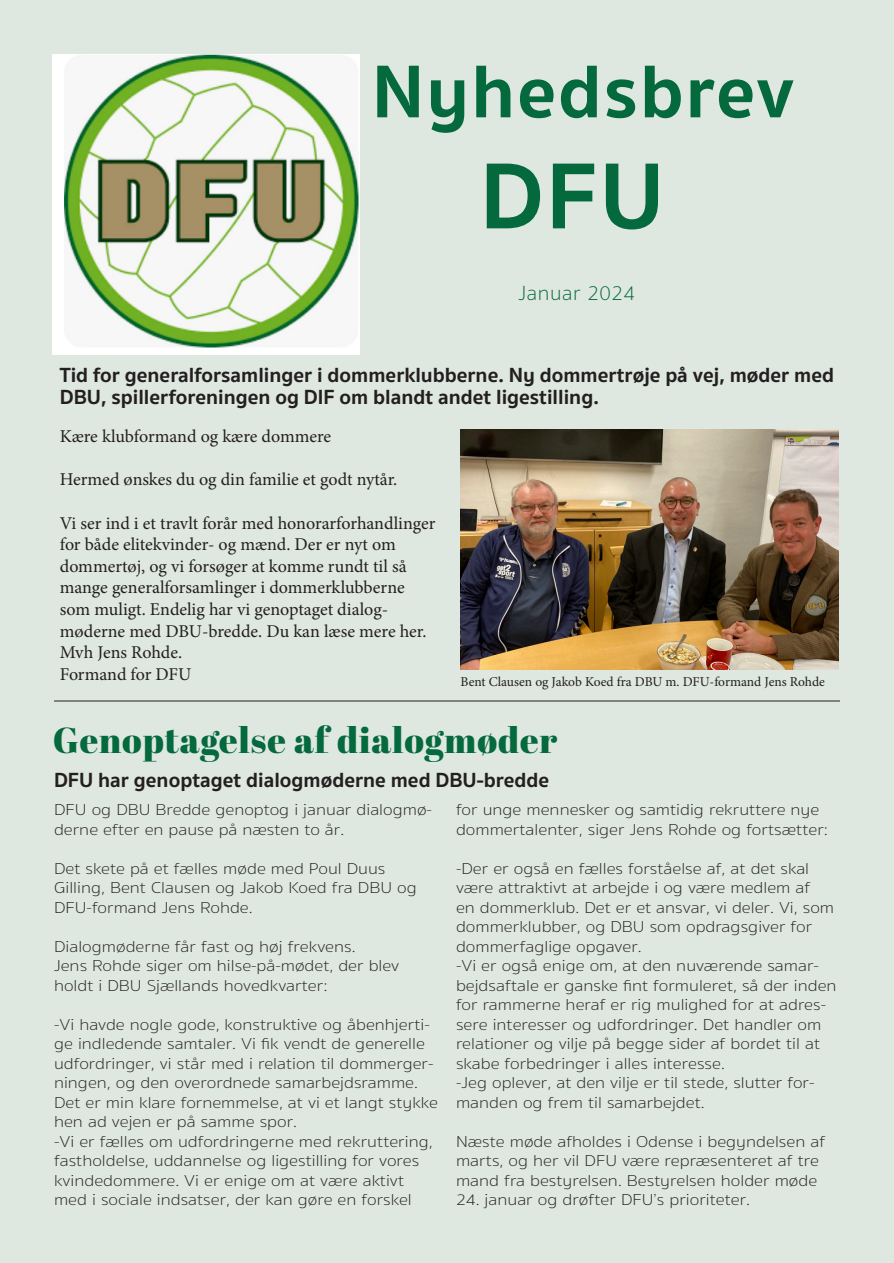
<style>
.page{position:relative;width:894px;height:1263px;background:#fff}
.page>*{position:absolute;margin:0;border:0;box-sizing:border-box;transform-origin:0 0}
.Paragraph_Style_14{font:700 96px "Sukhumvit Set";color:#04693d}
.Paragraph_Style_14-2{font:700 76.5px "Sukhumvit Set";letter-spacing:.025em;color:#04693d}
.Paragraph_Style_13{font:36px "Abril Fatface";letter-spacing:.025em;color:#04693d}
.Paragraph_Style_4{font:700 21px/22.5px "Sukhumvit Set";color:#231f20}
.Paragraph_Style_14-3{font:100 21px "Sukhumvit Set";letter-spacing:.025em;color:#04693d}
.t1{font:18px/21.6px "Minion Pro";letter-spacing:-.005em;color:#231f20}
.Paragraph_Style_1{font:100 16.2px/19.5px "Sukhumvit Set";color:#231f20;scale:1.11 1}
.t2{font:13.5px "Minion Pro";letter-spacing:-.005em;color:#231f20}
</style>
<div class="page">
<div style="left:0;top:0;width:893px;height:1263px;background:#dee7e0"></div>
<hr style="left:54px;top:700px;width:785px;height:1px;background:#231f20">
<img style="left:460px;top:429px;width:378px;height:241px">
<img style="left:53px;top:54px;width:306px;height:301px">
<p class="Paragraph_Style_14-2" style="left:372px;top:33px;width:423px">Nyhedsbrev</p>
<p class="Paragraph_Style_14" style="left:480px;top:122px;width:186px">DFU</p>
<p class="Paragraph_Style_14-3" style="left:518px;top:279px;width:118px">Januar 2024</p>
<p class="Paragraph_Style_4" style="left:60px;top:364px;width:775px">Tid for generalforsamlinger i dommerklubberne. Ny dommertrøje på vej, møder med<br>DBU, spillerforeningen og DIF om blandt andet ligestilling.</p>
<p class="t1" style="left:60px;top:426px;width:273px">Kære klubformand og kære dommere</p>
<p class="t1" style="left:60px;top:469px;width:339px">Hermed ønskes du og din familie et godt nytår.</p>
<p class="t1" style="left:60px;top:512px;width:377px">Vi ser ind i et travlt forår med honorarforhandlinger for både elitekvinder- og mænd. Der er nyt om dommertøj, og vi forsøger at komme rundt til så mange generalforsamlinger i dommerklubberne som muligt. Endelig har vi genoptaget dialog&shy;møderne med DBU-bredde. Du kan læse mere her.</p>
<p class="t1" style="left:60px;top:642px;width:124px">Mvh Jens Rohde.</p>
<p class="t1" style="left:60px;top:663px;width:133px">Formand for DFU</p>
<p class="t2" style="left:460px;top:672px;width:366px">Bent Clausen og Jakob Koed fra DBU m. DFU-formand Jens Rohde</p>
<p class="Paragraph_Style_13" style="left:53px;top:714px;width:506px">Genoptagelse af dialogmøder</p>
<p class="Paragraph_Style_4" style="left:54px;top:769px;width:496px">DFU har genoptaget dialogmøderne med DBU-bredde</p>
<p class="Paragraph_Style_1" style="left:54px;top:800px;width:342px">DFU og DBU Bredde genoptog i januar dialogmø&shy;derne efter en pause på næsten to år.</p>
<p class="Paragraph_Style_1" style="left:54px;top:859px;width:328px">Det skete på et fælles møde med Poul Duus<br>Gilling, Bent Clausen og Jakob Koed fra DBU og<br>DFU-formand Jens Rohde.</p>
<p class="Paragraph_Style_1" style="left:54px;top:937px;width:273px">Dialogmøderne får fast og høj frekvens.</p>
<p class="Paragraph_Style_1" style="left:54px;top:956px;width:312px">Jens Rohde siger om hilse-på-mødet, der blev holdt i DBU Sjællands hovedkvarter:</p>
<p class="Paragraph_Style_1" style="left:54px;top:1015px;width:343px">-Vi havde nogle gode, konstruktive og åbenhjerti&shy;ge indledende samtaler. Vi fik vendt de generelle udfordringer, vi står med i relation til dommerger&shy;ningen, og den overordnede samarbejdsramme.</p>
<p class="Paragraph_Style_1" style="left:54px;top:1093px;width:347px">Det er min klare fornemmelse, at vi et langt stykke hen ad vejen er på samme spor.</p>
<p class="Paragraph_Style_1" style="left:54px;top:1132px;width:342px">-Vi er fælles om udfordringerne med rekruttering, fastholdelse, uddannelse og ligestilling for vores kvindedommere. Vi er enige om at være aktivt med i sociale indsatser, der kan gøre en forskel</p>
<p class="Paragraph_Style_1" style="left:456px;top:800px;width:336px">for unge mennesker og samtidig rekruttere nye dommertalenter, siger Jens Rohde og fortsætter:</p>
<p class="Paragraph_Style_1" style="left:456px;top:859px;width:342px">-Der er også en fælles forståelse af, at det skal være attraktivt at arbejde i og være medlem af<br>en dommerklub. Det er et ansvar, vi deler. Vi, som dommerklubber, og DBU som opdragsgiver for dommerfaglige opgaver.</p>
<p class="Paragraph_Style_1" style="left:456px;top:956px;width:344px">-Vi er også enige om, at den nuværende samar&shy;bejdsaftale er ganske fint formuleret, så der inden for rammerne heraf er rig mulighed for at adres&shy;sere interesser og udfordringer. Det handler om relationer og vilje på begge sider af bordet til at skabe forbedringer i alles interesse.</p>
<p class="Paragraph_Style_1" style="left:456px;top:1073px;width:324px">-Jeg oplever, at den vilje er til stede, slutter for&shy;manden og frem til samarbejdet.</p>
<p class="Paragraph_Style_1" style="left:456px;top:1132px;width:334px">Næste møde afholdes i Odense i begyndelsen af marts, og her vil DFU være repræsenteret af tre mand fra bestyrelsen. Bestyrelsen holder møde</p>
<p class="Paragraph_Style_1" style="left:456px;top:1190px;width:266px">24. januar og drøfter DFU’s prioriteter.</p>
</div>
